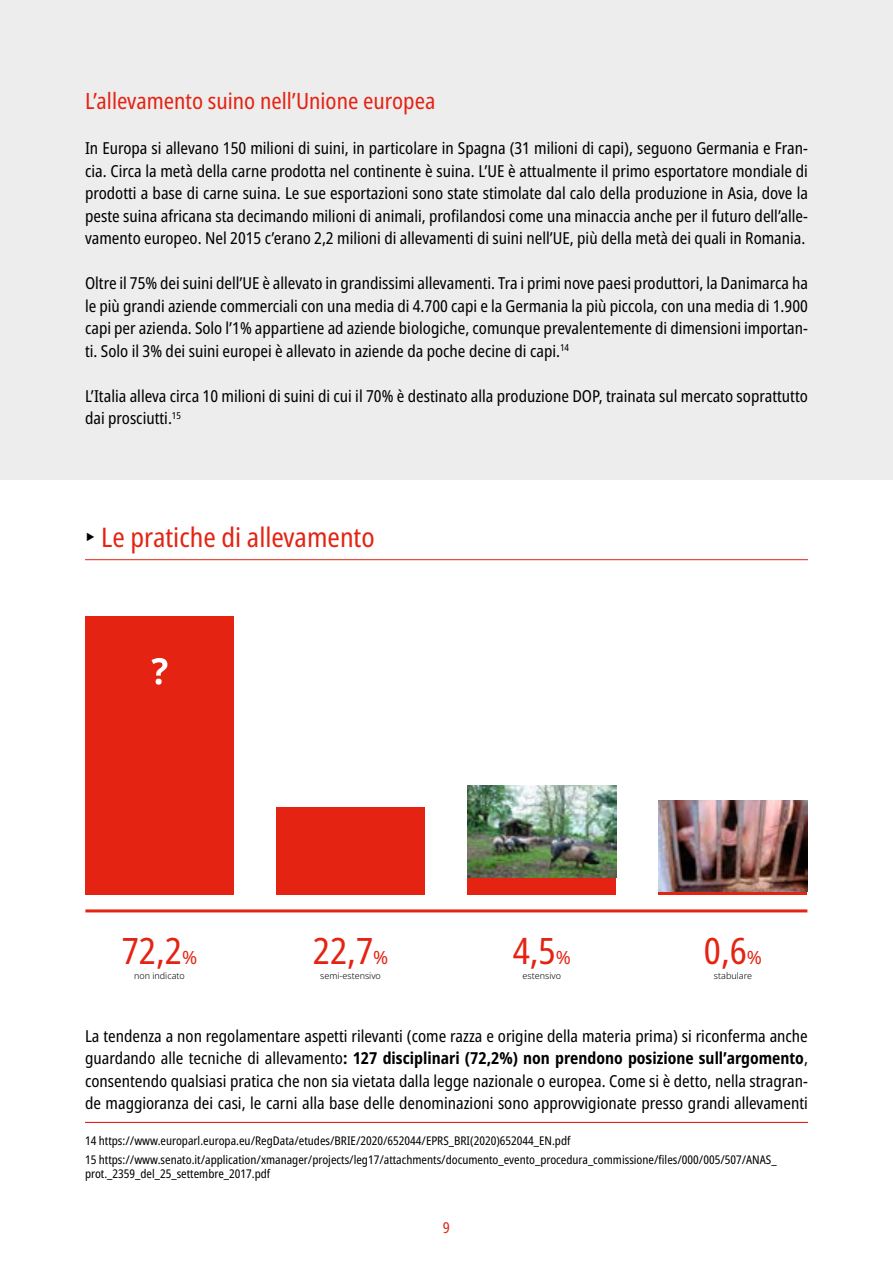
<style>
.page{position:relative;width:893px;height:1263px;background:#fff}
.page>*{position:absolute;margin:0;border:0;box-sizing:border-box;transform-origin:0 0}
.t1{font:condensed 36.45px "Noto Sans";color:#e42313}
.t2{font:condensed 27px "Noto Sans";color:#e42313}
.t3{font:condensed 22.5px "Noto Sans";color:#e42313}
.t4{font:condensed 16.5px/22.5px "Noto Sans";color:#000;text-align:justify}
.t5{font:condensed 15px "Noto Sans";color:#e42313}
.t6{font:condensed 12px/18.5px "Noto Sans";color:#000}
.t7{font:300 9px "Noto Sans";color:#000}
.s1{color:#000}
.s2{font-stretch:normal;font-size:18.15px}
.s3{font-weight:700}
</style>
<div class="page">
<div style="left:0;top:0;width:893px;height:479px;background:#ededed"></div>
<hr style="left:85px;top:559px;width:723px;height:1px;background:#e42313">
<hr style="left:85px;top:1122px;width:723px;height:1px;background:#e42313">
<hr style="left:85px;top:909px;width:722px;height:3px;background:#e42313">
<div style="left:467px;top:877px;width:149px;height:17px;background:#e42313"></div>
<img style="left:467px;top:786px;width:149px;height:91px">
<div style="left:276px;top:807px;width:149px;height:87px;background:#e42313"></div>
<hr style="left:659px;top:892px;width:148px;height:2px;background:#e42313">
<img style="left:659px;top:800px;width:148px;height:92px">
<div style="left:85px;top:615px;width:149px;height:279px;background:#e42313"></div>
<svg style="left:151px;top:658px;width:16px;height:27px"></svg>
<h3 class="t3" style="left:85px;top:85px;width:352px">L’allevamento suino nell’Unione europea</h3>
<p class="t4" style="left:85px;top:137px;width:724px">In Europa si allevano 150 milioni di suini, in particolare in Spagna (31 milioni di capi), seguono Germania e Fran&shy;cia. Circa la metà della carne prodotta nel continente è suina. L’UE è attualmente il primo esportatore mondiale di prodotti a base di carne suina. Le sue esportazioni sono state stimolate dal calo della produzione in Asia, dove la peste suina africana sta decimando milioni di animali, profilandosi come una minaccia anche per il futuro dell’alle&shy;vamento europeo. Nel 2015 c’erano 2,2 milioni di allevamenti di suini nell’UE, più della metà dei quali in Romania.</p>
<p class="t4" style="left:85px;top:272px;width:724px">Oltre il 75% dei suini dell’UE è allevato in grandissimi allevamenti. Tra i primi nove paesi produttori, la Danimarca ha le più grandi aziende commerciali con una media di 4.700 capi e la Germania la più piccola, con una media di 1.900 capi per azienda. Solo l’1% appartiene ad aziende biologiche, comunque prevalentemente di dimensioni importan&shy;ti. Solo il 3% dei suini europei è allevato in aziende da poche decine di capi.<sup>14</sup></p>
<p class="t4" style="left:85px;top:385px;width:724px">L’Italia alleva circa 10 milioni di suini di cui il 70% è destinato alla produzione DOP, trainata sul mercato soprattutto dai prosciutti.<sup>15</sup></p>
<h2 class="t2" style="left:85px;top:518px;width:291px"><span class="s1">‣</span> Le pratiche di allevamento</h2>
<h1 class="t1" style="left:122px;top:925px;width:77px">72,2<span class="s2">%</span></h1>
<p class="t7" style="left:134px;top:969px;width:52px">non indicato</p>
<h1 class="t1" style="left:313px;top:925px;width:77px">22,7<span class="s2">%</span></h1>
<p class="t7" style="left:320px;top:969px;width:62px">semi-estensivo</p>
<h1 class="t1" style="left:513px;top:925px;width:60px">4,5<span class="s2">%</span></h1>
<p class="t7" style="left:523px;top:969px;width:40px">estensivo</p>
<h1 class="t1" style="left:704px;top:925px;width:60px">0,6<span class="s2">%</span></h1>
<p class="t7" style="left:714px;top:969px;width:40px">stabulare</p>
<p class="t4" style="left:85px;top:1025px;width:724px">La tendenza a non regolamentare aspetti rilevanti (come razza e origine della materia prima) si riconferma anche guardando alle tecniche di allevamento<span class="s3">: 127 disciplinari (72,2%) non prendono posizione sull’argomento</span>, consentendo qualsiasi pratica che non sia vietata dalla legge nazionale o europea. Come si è detto, nella stragran&shy;de maggioranza dei casi, le carni alla base delle denominazioni sono approvvigionate presso grandi allevamenti</p>
<p class="t6" style="left:85px;top:1132px;width:693px">14 https://www.europarl.europa.eu/RegData/etudes/BRIE/2020/652044/EPRS_BRI(2020)652044_EN.pdf<br>15 https://www.senato.it/application/xmanager/projects/leg17/attachments/documento_evento_procedura_commissione/files/000/005/507/ANAS_</p>
<p class="t6" style="left:85px;top:1165px;width:187px">prot._2359_del_25_settembre_2017.pdf</p>
<p class="t5" style="left:443px;top:1217px;width:9px">9</p>
</div>
